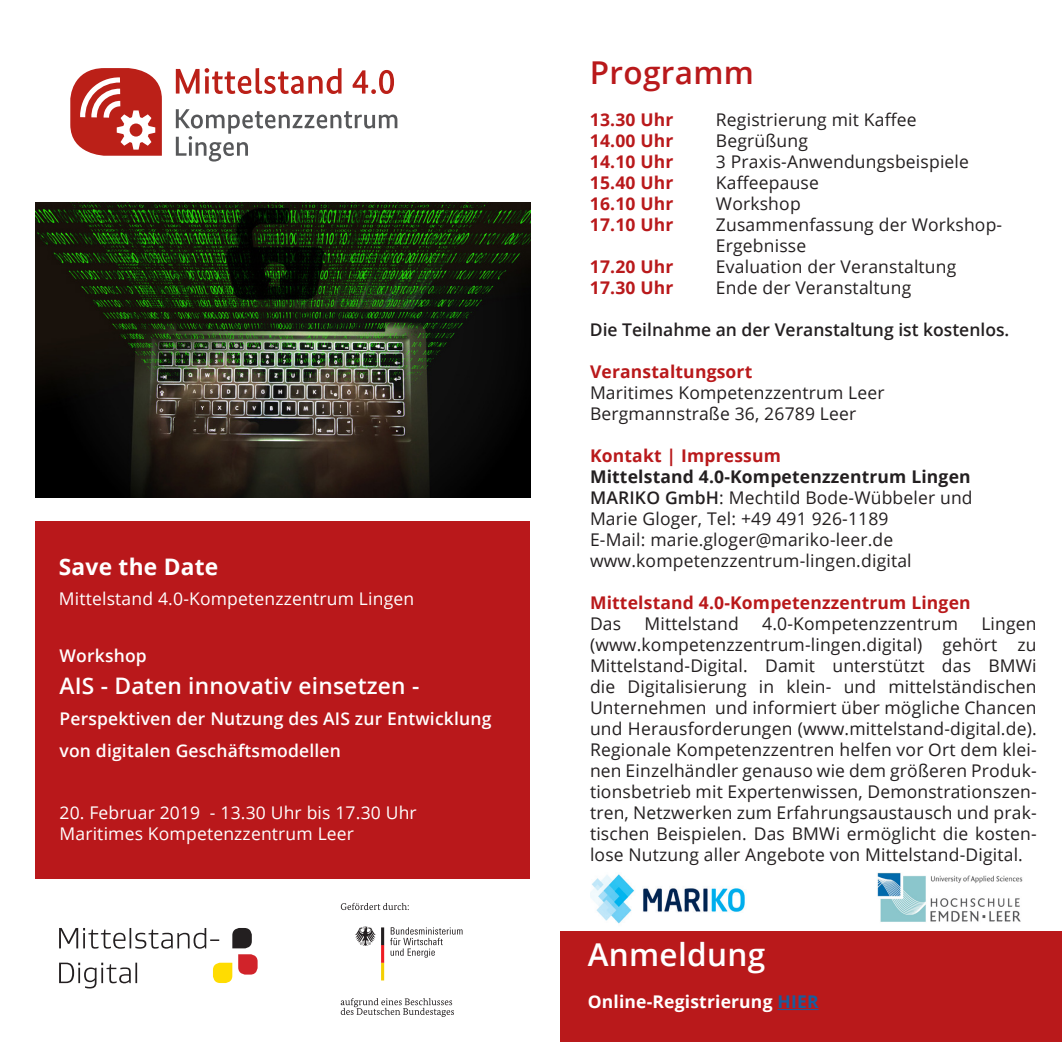
<style>
.page{position:relative;width:1062px;height:1042px;background:#fff}
.page>*{position:absolute;margin:0;border:0;box-sizing:border-box;transform-origin:0 0}
.Überschrift_auf_Rot{font:600 31.5px "Open Sans";letter-spacing:.01em;color:#fff}
.Überschrift_auf_Papi{font:600 31.5px "Open Sans";letter-spacing:.01em;color:#b9191b}
.Fließtext_auf_rot{font:600 22.75px "Open Sans";letter-spacing:.01em;color:#fff}
.Fließtext_auf_rot-2{font:700 22.75px "Open Sans";letter-spacing:.01em;color:#fff}
.Fließtext_auf_Papier{font:17.5px/21px "Open Sans";letter-spacing:.01em;color:#231f20}
.Fließtext_auf_rot-3{font:17.5px/21px "Open Sans";letter-spacing:.01em;color:#fff}
.Fließtext_auf_rot-4{font:600 17.5px/31.5px "Open Sans";letter-spacing:.01em;color:#fff}
.Fließtext_auf_Papier-2{font:700 17.5px "Open Sans";letter-spacing:.01em;color:#b9191b}
.Zwischenüberschrift{font:700 17.5px "Open Sans";letter-spacing:.01em;color:#b9191b}
.t1{font:600 17.5px "Open Sans";color:#231f20}
.Zwischenüberschrift-2{font:700 17.5px "Open Sans";letter-spacing:.01em;color:#231f20}
.Zwischenüberschrift-3{font:17.5px "Open Sans";letter-spacing:.01em;color:#231f20}
.Fließtext_auf_rot-5{font:700 17.5px "Open Sans";letter-spacing:.01em;color:#fff}
.Überschrift_auf_Papi-2{font:700 17.5px "Open Sans";letter-spacing:.01em;color:#b9191b}
.s1{font-weight:600}
.s2{color:#175d9e}
</style>
<div class="page">
<div style="left:560px;top:931px;width:502px;height:111px;background:#b9191b"></div>
<div style="left:35px;top:521px;width:495px;height:357px;background:#b9181b"></div>
<svg style="left:59px;top:962px;width:78px;height:26px"></svg>
<svg style="left:59px;top:928px;width:160px;height:20px"></svg>
<svg style="left:232px;top:928px;width:20px;height:20px"></svg>
<svg style="left:213px;top:962px;width:19px;height:21px"></svg>
<svg style="left:238px;top:954px;width:20px;height:20px"></svg>
<svg style="left:355px;top:926px;width:29px;height:54px"></svg>
<svg style="left:390px;top:927px;width:72px;height:30px"></svg>
<svg style="left:341px;top:903px;width:68px;height:7px"></svg>
<svg style="left:341px;top:998px;width:113px;height:19px"></svg>
<img style="left:35px;top:203px;width:496px;height:295px">
<hr style="left:777px;top:1009px;width:41px;height:1px;background:#175d9e">
<img style="left:590px;top:874px;width:155px;height:50px">
<img style="left:877px;top:873px;width:146px;height:49px">
<svg style="left:176px;top:68px;width:218px;height:26px"></svg>
<svg style="left:176px;top:109px;width:221px;height:53px"></svg>
<svg style="left:70px;top:68px;width:92px;height:88px"></svg>
<p class="Fließtext_auf_rot-2" style="left:59px;top:551px;width:161px">Save the Date</p>
<p class="Fließtext_auf_rot-3" style="left:59px;top:587px;width:357px">Mittelstand 4.0-Kompetenzzentrum Lingen</p>
<p class="Fließtext_auf_rot-4" style="left:59px;top:640px;width:89px">Workshop</p>
<p class="Fließtext_auf_rot" style="left:59px;top:670px;width:361px">AIS - Daten innovativ einsetzen -</p>
<p class="Fließtext_auf_rot-4" style="left:59px;top:703px;width:433px">Perspektiven der Nutzung des AIS zur Entwicklung von digitalen Geschäftsmodellen</p>
<p class="Fließtext_auf_rot-3" style="left:59px;top:802px;width:359px">20. Februar 2019 - 13.30 Uhr bis 17.30 Uhr<br>Maritimes Kompetenzzentrum Leer</p>
<p class="Überschrift_auf_Papi" style="left:590px;top:51px;width:165px">Programm</p>
<p class="Fließtext_auf_Papier-2" style="left:590px;top:107px;width:85px">13.30 Uhr</p>
<p class="Fließtext_auf_Papier" style="left:716px;top:109px;width:202px">Registrierung mit Kaffee</p>
<p class="Fließtext_auf_Papier-2" style="left:590px;top:128px;width:85px">14.00 Uhr</p>
<p class="Fließtext_auf_Papier" style="left:716px;top:130px;width:93px">Begrüßung</p>
<p class="Fließtext_auf_Papier-2" style="left:590px;top:149px;width:85px">14.10 Uhr</p>
<p class="Fließtext_auf_Papier" style="left:716px;top:151px;width:254px">3 Praxis-Anwendungsbeispiele</p>
<p class="Fließtext_auf_Papier-2" style="left:590px;top:170px;width:85px">15.40 Uhr</p>
<p class="Fließtext_auf_Papier" style="left:716px;top:172px;width:104px">Kaffeepause</p>
<p class="Fließtext_auf_Papier-2" style="left:590px;top:191px;width:85px">16.10 Uhr</p>
<p class="Fließtext_auf_Papier" style="left:716px;top:193px;width:86px">Workshop</p>
<p class="Fließtext_auf_Papier-2" style="left:590px;top:212px;width:85px">17.10 Uhr</p>
<p class="Fließtext_auf_Papier" style="left:716px;top:214px;width:288px">Zusammenfassung der Workshop-<br>Ergebnisse</p>
<p class="Fließtext_auf_Papier-2" style="left:590px;top:254px;width:85px">17.20 Uhr</p>
<p class="Fließtext_auf_Papier" style="left:716px;top:256px;width:242px">Evaluation der Veranstaltung</p>
<p class="Fließtext_auf_Papier-2" style="left:590px;top:275px;width:85px">17.30 Uhr</p>
<p class="Fließtext_auf_Papier" style="left:716px;top:277px;width:197px">Ende der Veranstaltung</p>
<p class="t1" style="left:590px;top:318px;width:421px">Die Teilnahme an der Veranstaltung ist kostenlos.</p>
<p class="Überschrift_auf_Papi-2" style="left:590px;top:359px;width:164px">Veranstaltungsort</p>
<p class="Fließtext_auf_Papier" style="left:590px;top:382px;width:296px">Maritimes Kompetenzzentrum Leer<br>Bergmannstraße 36, 26789 Leer</p>
<p class="Zwischenüberschrift" style="left:590px;top:443px;width:192px">Kontakt | Impressum</p>
<p class="Zwischenüberschrift-2" style="left:590px;top:464px;width:382px">Mittelstand 4.0-Kompetenzzentrum Lingen</p>
<p class="Zwischenüberschrift-3" style="left:590px;top:486px;width:384px"><span class="s1">MARIKO GmbH</span>: Mechtild Bode-Wübbeler und</p>
<p class="Fließtext_auf_Papier" style="left:590px;top:508px;width:300px">Marie Gloger, Tel: +49 491 926-1189</p>
<p class="Fließtext_auf_Papier" style="left:590px;top:529px;width:323px">E-Mail: marie.gloger@mariko-leer.de www.kompetenzzentrum-lingen.digital</p>
<p class="Zwischenüberschrift" style="left:590px;top:590px;width:382px">Mittelstand 4.0-Kompetenzzentrum Lingen</p>
<p class="Fließtext_auf_Papier" style="left:590px;top:613px;width:33px">Das</p>
<p class="Fließtext_auf_Papier" style="left:644px;top:613px;width:96px">Mittelstand</p>
<p class="Fließtext_auf_Papier" style="left:762px;top:613px;width:197px">4.0-Kompetenzzentrum</p>
<p class="Fließtext_auf_Papier" style="left:590px;top:613px;width:448px;text-align:justify;text-indent:391px">Lingen (www.kompetenzzentrum-lingen.digital) gehört zu Mittelstand-Digital. Damit unterstützt das BMWi die Digitalisierung in klein- und mittelständischen Unternehmen und informiert über mögliche Chancen und Herausforderungen (www.mittelstand-digital.de).<br>Regionale Kompetenzzentren helfen vor Ort dem klei&shy;nen Einzelhändler genauso wie dem größeren Produk&shy;tionsbetrieb mit Expertenwissen, Demonstrationszen&shy;tren, Netzwerken zum Erfahrungsaustausch und prak&shy;tischen Beispielen. Das BMWi ermöglicht die kosten&shy;lose Nutzung aller Angebote von Mittelstand-Digital.</p>
<p class="Überschrift_auf_Rot" style="left:587px;top:933px;width:179px">Anmeldung</p>
<p class="Fließtext_auf_rot-5" style="left:587px;top:989px;width:232px">Online-Registrierung <span class="s2">HIER</span></p>
</div>
